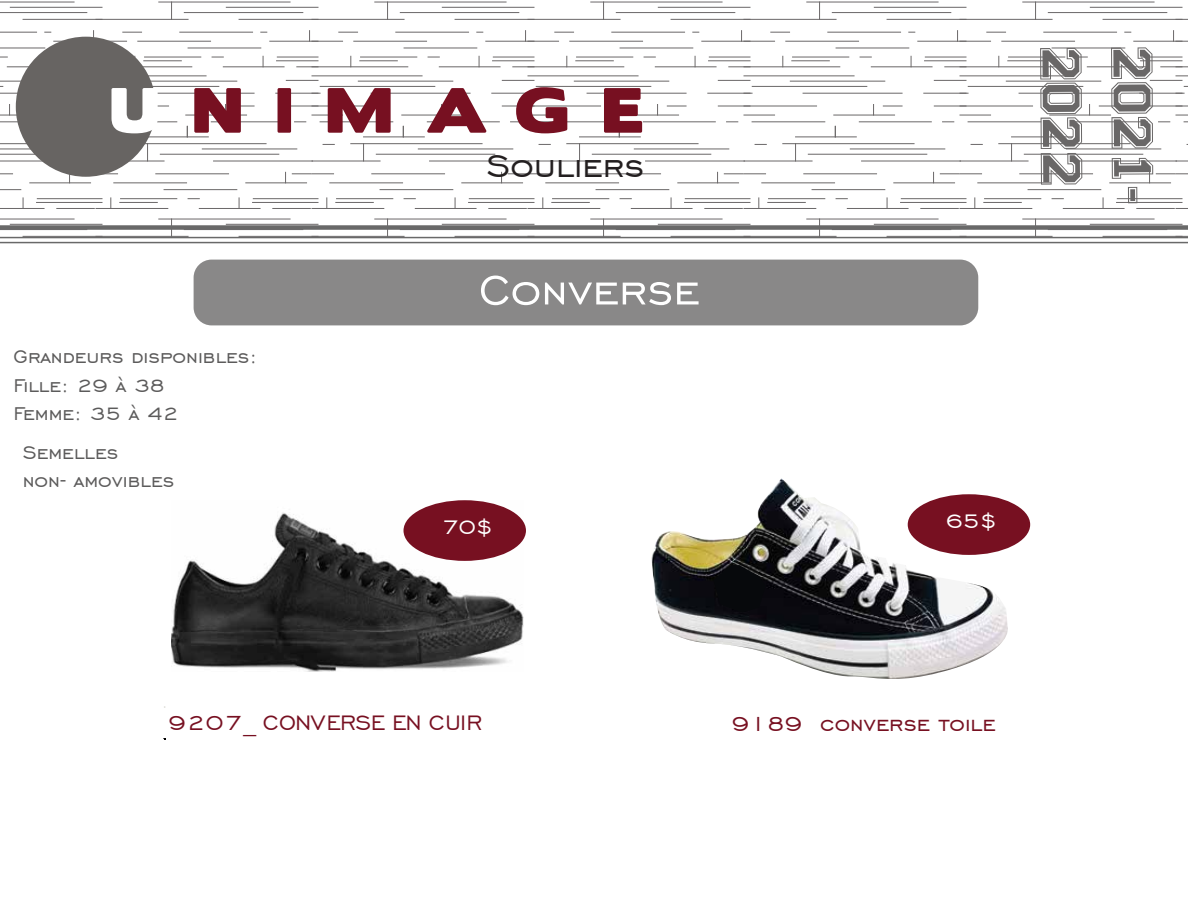
<style>
.page{position:relative;width:1188px;height:919px;background:#fff}
.page>*{position:absolute;margin:0;border:0;box-sizing:border-box;transform-origin:0 0}
.t1{font:59.1px "Varsity";letter-spacing:.03em;color:#696767}
.t2{font:52.5px "Engravers Gothic BT";color:#fff}
.t3{font:40.2px "Engravers Gothic BT";color:#231f20}
.t4{font:26.55px "Engravers Gothic BT";color:#771021}
.t5{font:25.5px "Engravers Gothic BT";color:#fff}
.t6{font:23.4px/28px "Engravers Gothic BT";color:#5c5b5b}
</style>
<div class="page">
<div style="left:194px;top:260px;width:784px;height:65px;background:#898888;border-radius:18px"></div>
<svg style="left:0;top:1px;width:1188px;height:243px"></svg>
<hr style="left:0;top:237px;width:1188px;height:1px;background:#696969">
<hr style="left:0;top:242px;width:1188px;height:1px;background:#696969">
<div style="left:0;top:225px;width:1188px;height:5px;background:#696969"></div>
<div style="left:16px;top:37px;width:140px;height:140px;background:#676462;border-radius:50%"></div>
<svg style="left:112px;top:88px;width:46px;height:45px"></svg>
<svg style="left:194px;top:88px;width:47px;height:45px;background:#8f3c4a"></svg>
<svg style="left:278px;top:88px;width:13px;height:45px"></svg>
<svg style="left:328px;top:88px;width:63px;height:45px"></svg>
<svg style="left:427px;top:88px;width:59px;height:45px"></svg>
<svg style="left:516px;top:87px;width:51px;height:46px"></svg>
<svg style="left:604px;top:88px;width:38px;height:45px;background:#8d3846"></svg>
<img style="left:171px;top:500px;width:353px;height:171px">
<img style="left:651px;top:478px;width:361px;height:201px">
<svg style="left:713px;top:565px;width:53px;height:48px;background:#0b0c0f"></svg>
<div style="left:404px;top:500px;width:122px;height:61px;background:#771021;border-radius:50%"></div>
<div style="left:908px;top:494px;width:122px;height:61px;background:#771021;border-radius:50%"></div>
<p class="t6" style="left:14px;top:342px;width:245px">Grandeurs disponibles:<br>Fille: 29 à 38<br>Femme: 35 à 42</p>
<p class="t6" style="left:23px;top:438px;width:153px">Semelles<br>non- amovibles</p>
<h3 class="t3" style="left:486px;top:143px;width:160px">Souliers</h3>
<h2 class="t2" style="left:479px;top:261px;width:222px">Converse</h2>
<h1 class="t1" style="left:1098px;top:46px;width:143px;rotate:90deg">2022</h1>
<h1 class="t1" style="left:1169px;top:46px;width:160px;rotate:90deg">2021-</h1>
<p class="t5" style="left:442px;top:513px;width:53px">70$</p>
<p class="t5" style="left:946px;top:507px;width:53px">65$</p>
<p class="t4" style="left:168px;top:707px;width:315px">9207_ CONVERSE EN CUIR</p>
<p class="t4" style="left:732px;top:709px;width:266px">9189 converse toile</p>
</div>
